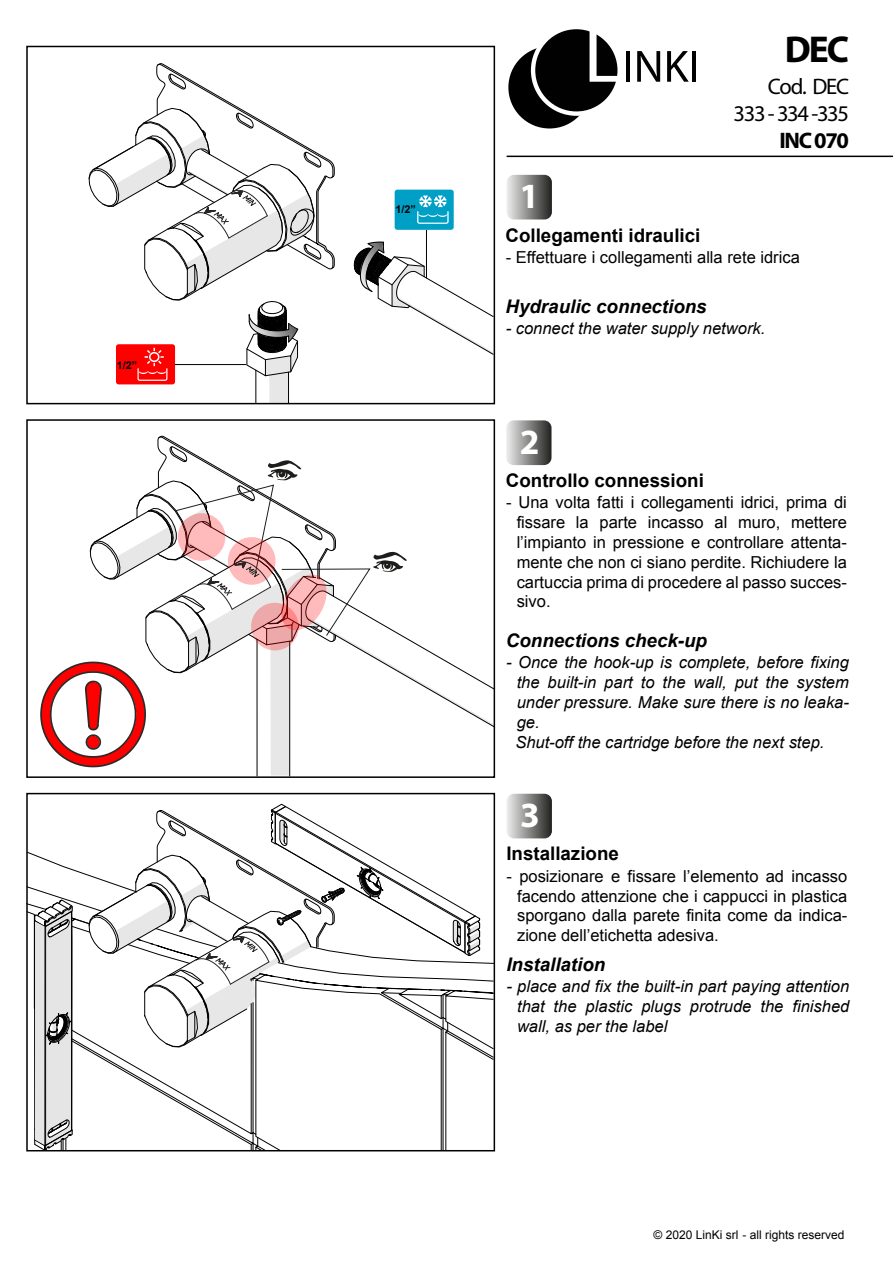
<style>
.page{position:relative;width:893px;height:1263px;background:#fff}
.page>*{position:absolute;margin:0;border:0;box-sizing:border-box;transform-origin:0 0}
.t1{font:700 37.5px "Myriad Pro";color:#000}
.t2{font:700 35.55px "Myriad Pro";color:#fff}
.t3{font:22.5px/27px "Myriad Pro";letter-spacing:-.055em;color:#000;text-align:right}
.t4{font:700 22.5px "Myriad Pro";letter-spacing:-.055em;color:#000}
.t5{font:700 18.75px "Arial";color:#000}
.t6{font:italic 700 18.75px "Arial";color:#000}
.t7{font:16.5px/19.8px "Arial";color:#000;text-align:justify}
.t8{font:italic 16.5px/19.8px "Arial";color:#000;text-align:justify}
.t9{font:12px "Arial";color:#000}
.t10{font:700 10.8px "Arial";color:#000}
</style>
<div class="page">
<svg style="left:507px;top:175px;width:45px;height:44px;background:#898988"></svg>
<svg style="left:507px;top:794px;width:45px;height:44px;background:#898988"></svg>
<hr style="left:626px;top:51px;width:4px;height:31px;background:#010102">
<svg style="left:637px;top:51px;width:23px;height:31px"></svg>
<svg style="left:667px;top:51px;width:22px;height:31px"></svg>
<hr style="left:692px;top:51px;width:4px;height:31px;background:#010102">
<svg style="left:506px;top:44px;width:87px;height:87px;background:#232323"></svg>
<div style="left:504px;top:42px;width:91px;height:91px;border:4px solid #fff;border-radius:50%"></div>
<div style="left:533px;top:27px;width:87px;height:87px;background:#010102;border-radius:50%"></div>
<div style="left:531px;top:25px;width:91px;height:91px;border:4px solid #fff;border-radius:50%"></div>
<svg style="left:590px;top:28px;width:29px;height:54px"></svg>
<svg style="left:506px;top:420px;width:45px;height:45px;background:#8d8d8c"></svg>
<hr style="left:507px;top:156px;width:386px;height:1px;background:#000">
<div style="left:26px;top:46px;width:469px;height:358px;border:2px solid #000"></div>
<div style="left:26px;top:419px;width:469px;height:359px;border:2px solid #000"></div>
<svg style="left:39px;top:436px;width:456px;height:340px"></svg>
<svg style="left:335px;top:74px;width:158px;height:329px"></svg>
<svg style="left:354px;top:241px;width:140px;height:114px"></svg>
<svg style="left:89px;top:63px;width:246px;height:341px"></svg>
<svg style="left:26px;top:804px;width:468px;height:346px"></svg>
<p class="t10" style="left:117px;top:358px;width:22px">1/2”</p>
<p class="t10" style="left:396px;top:202px;width:22px">1/2”</p>
<h2 class="t2" style="left:519px;top:173px;width:21px">1</h2>
<h1 class="t1" style="left:785px;top:25px;width:66px">DEC</h1>
<h3 class="t3" style="left:733px;top:72px;width:117px">Cod. DEC<br>333 - 334 -335</h3>
<h3 class="t4" style="left:779px;top:125px;width:71px">INC 070</h3>
<p class="t5" style="left:506px;top:223px;width:196px">Collegamenti idraulici</p>
<p class="t7" style="left:506px;top:247px;width:296px">- Effettuare i collegamenti alla rete idrica</p>
<p class="t6" style="left:506px;top:294px;width:203px">Hydraulic connections</p>
<p class="t8" style="left:506px;top:319px;width:261px">- connect the water supply network.</p>
<h2 class="t2" style="left:520px;top:419px;width:21px">2</h2>
<p class="t5" style="left:506px;top:468px;width:199px">Controllo connessioni</p>
<p class="t7" style="left:517px;top:493px;width:332px;text-indent:-10px">- Una volta fatti i collegamenti idrici, prima di fissare la parte incasso al muro, mettere l’impianto in pressione e controllare attenta&shy;mente che non ci siano perdite. Richiudere la cartuccia prima di procedere al passo succes&shy;sivo.</p>
<p class="t6" style="left:506px;top:628px;width:203px">Connections check-up</p>
<p class="t8" style="left:515px;top:653px;width:335px;text-align:left;text-indent:-9px">- Once the hook-up is complete, before fixing the built-in part to the wall, put the system under pressure. Make sure there is no leaka&shy;ge.<br>Shut-off the cartridge before the next step.</p>
<h2 class="t2" style="left:520px;top:792px;width:21px">3</h2>
<p class="t5" style="left:506px;top:841px;width:114px">Installazione</p>
<p class="t7" style="left:517px;top:866px;width:332px;text-indent:-10px">- posizionare e fissare l’elemento ad incasso facendo attenzione che i cappucci in plastica sporgano dalla parete finita come da indica&shy;zione dell’etichetta adesiva.</p>
<p class="t6" style="left:506px;top:952px;width:100px">Installation</p>
<p class="t8" style="left:517px;top:976px;width:334px;text-indent:-10px">- place and fix the built-in part paying attention that the plastic plugs protrude the finished wall, as per the label</p>
<p class="t9" style="left:653px;top:1227px;width:192px">© 2020 LinKi srl - all rights reserved</p>
</div>
